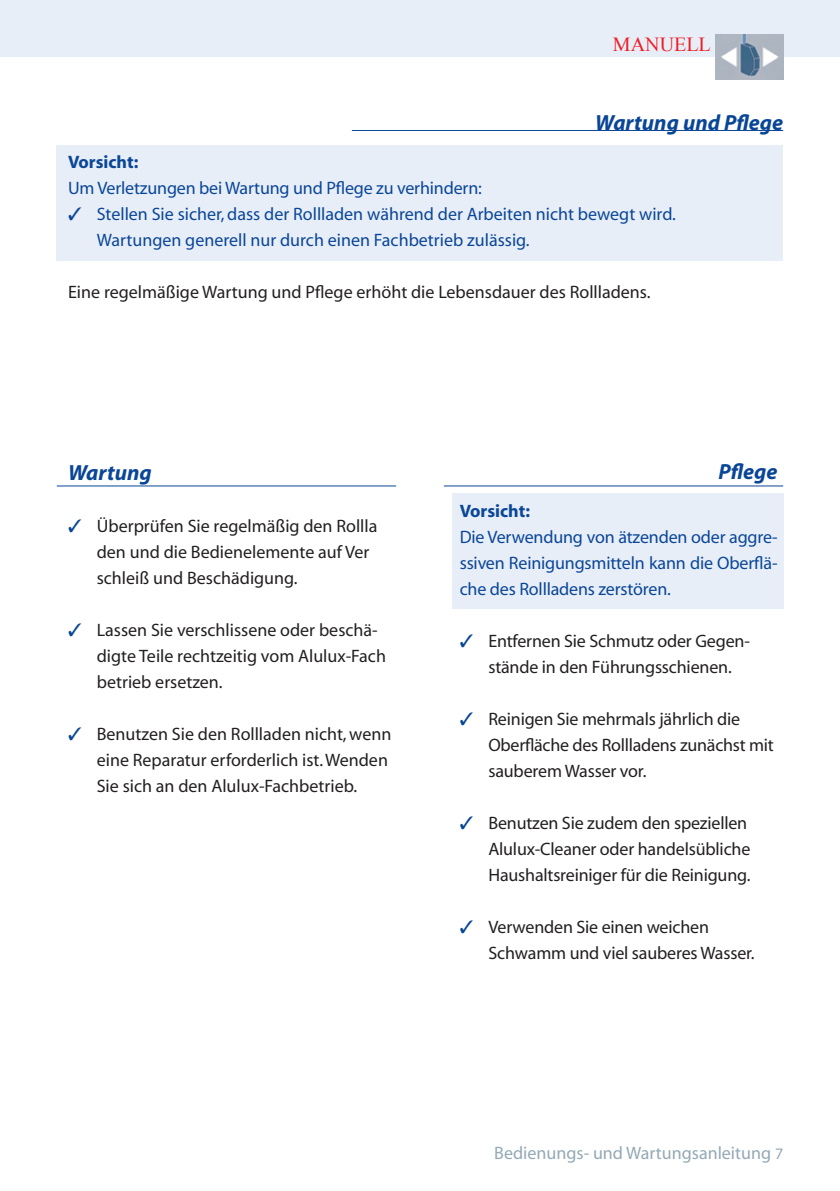
<style>
.page{position:relative;width:840px;height:1191px;background:#fff}
.page>*{position:absolute;margin:0;border:0;box-sizing:border-box;transform-origin:0 0}
.t1{font:22px "Myriad MM It 700 600";letter-spacing:.035em;color:#0a4697}
.t2{font:20px "Times New Roman";color:#ee1d23}
.t3{font:18px/26px "Myriad MM 400 600";letter-spacing:-.005em;color:#231f20}
.t4{font:18px/26px "Myriad MM 400 600";color:#0a4697}
.t5{font:18px "Myriad MM 400 600";color:#93a9b5}
.t6{font:18px "Myriad MM 700 600";color:#0a4697}
.s1{color:#0a4697}
.s2{font-size:16px}
</style>
<div class="page">
<div style="left:0;top:0;width:839px;height:57px;background:#e8eef8"></div>
<img style="left:715px;top:34px;width:67px;height:45px">
<div style="left:451px;top:493px;width:331px;height:116px;background:#e8eef8"></div>
<div style="left:57px;top:145px;width:725px;height:116px;background:#e8eef8"></div>
<hr style="left:351px;top:130px;width:431px;height:1px;background:#0a4697">
<hr style="left:57px;top:485px;width:339px;height:1px;background:#0a4697">
<hr style="left:443px;top:485px;width:339px;height:1px;background:#0a4697">
<p class="t2" style="left:612px;top:31px;width:99px">MANUELL</p>
<p class="t1" style="left:595px;top:112px;width:188px">Wartung und Pflege</p>
<p class="t6" style="left:68px;top:153px;width:72px">Vorsicht:</p>
<p class="t4" style="left:68px;top:176px;width:415px">Um Verletzungen bei Wartung und Pflege zu verhindern:</p>
<p class="t4" style="left:97px;top:202px;width:580px;text-indent:-29px">✓ Stellen Sie sicher, dass der Rollladen während der Arbeiten nicht bewegt wird.<br>Wartungen generell nur durch einen Fachbetrieb zulässig.</p>
<p class="t3" style="left:68px;top:280px;width:583px">Eine regelmäßige Wartung und Pflege erhöht die Lebensdauer des Rollladens.</p>
<p class="t1" style="left:68px;top:462px;width:84px">Wartung</p>
<p class="t3" style="left:97px;top:514px;width:282px;text-indent:-29px"><span class="s1">✓</span> Überprüfen Sie regelmäßig den Rollla den und die Bedienelemente auf Ver schleiß und Beschädigung.</p>
<p class="t3" style="left:97px;top:618px;width:290px;text-indent:-29px"><span class="s1">✓</span> Lassen Sie verschlissene oder beschä&shy;digte Teile rechtzeitig vom Alulux-Fach betrieb ersetzen.</p>
<p class="t3" style="left:97px;top:722px;width:296px;text-indent:-29px"><span class="s1">✓</span> Benutzen Sie den Rollladen nicht, wenn eine Reparatur erforderlich ist. Wenden<br>Sie sich an den Alulux-Fachbetrieb.</p>
<p class="t1" style="left:718px;top:461px;width:59px">Pflege</p>
<p class="t6" style="left:459px;top:502px;width:72px">Vorsicht:</p>
<p class="t4" style="left:459px;top:524px;width:319px;text-align:justify">Die Verwendung von ätzenden oder aggre&shy;ssiven Reinigungsmitteln kann die Oberflä&shy;che des Rollladens zerstören.</p>
<p class="t3" style="left:459px;top:628px;width:291px;text-align:center"><span class="s1">✓</span> Entfernen Sie Schmutz oder Gegen&shy;stände in den Führungsschienen.</p>
<p class="t3" style="left:488px;top:706px;width:287px;text-indent:-29px"><span class="s1">✓</span> Reinigen Sie mehrmals jährlich die<br>Oberfläche des Rollladens zunächst mit sauberem Wasser vor.</p>
<p class="t3" style="left:488px;top:810px;width:263px;text-indent:-29px"><span class="s1">✓</span> Benutzen Sie zudem den speziellen<br>Alulux-Cleaner oder handelsübliche<br>Haushaltsreiniger für die Reinigung.</p>
<p class="t3" style="left:488px;top:914px;width:268px;text-indent:-29px"><span class="s1">✓</span> Verwenden Sie einen weichen<br>Schwamm und viel sauberes Wasser.</p>
<p class="t5" style="left:494px;top:1144px;width:290px">Bedienungs- und Wartungsanleitung <span class="s2">7</span></p>
</div>
